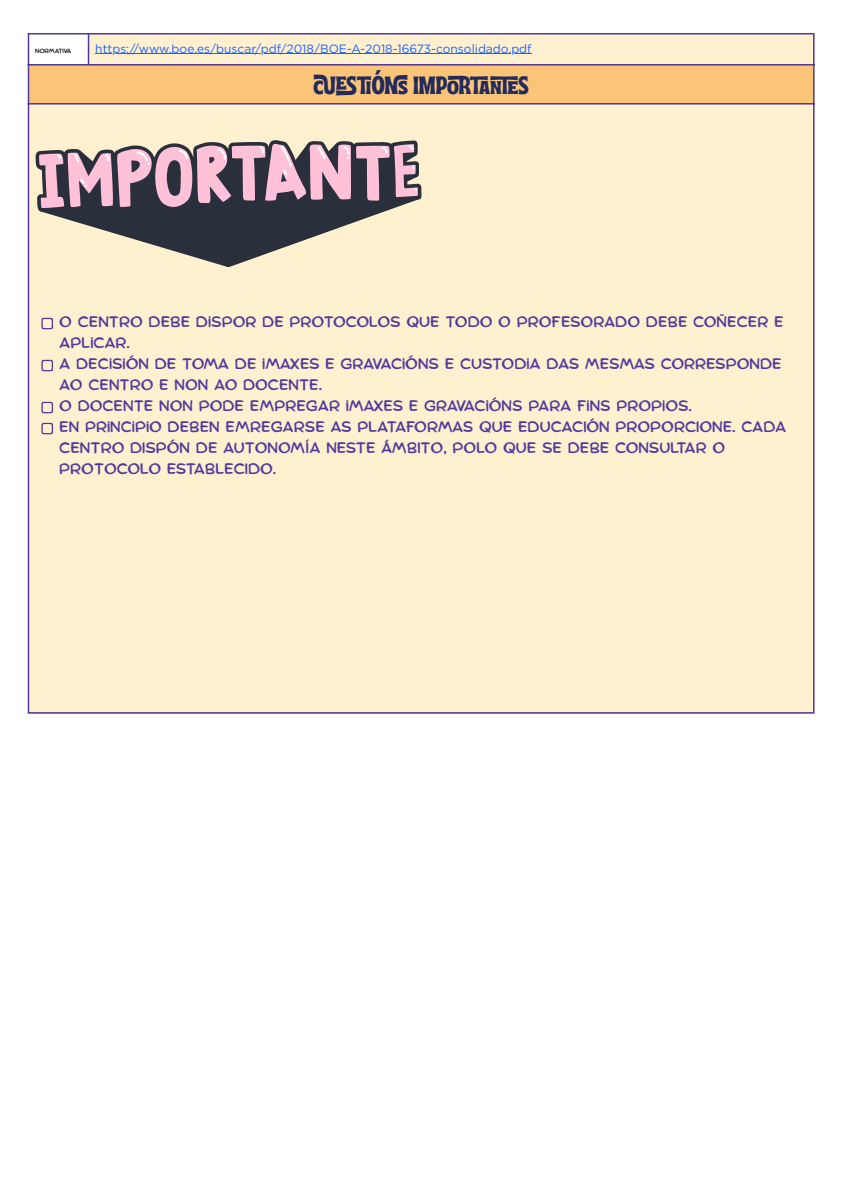
<style>
.page{position:relative;width:842px;height:1190px;background:#fff}
.page>*{position:absolute;margin:0;border:0;box-sizing:border-box;transform-origin:0 0}
.t1{font:25px "Ayr Tropika Island Int";color:#232a5c}
.t2{font:15px/21px "Comica";color:#51399c}
.t3{font:12px "Gotham";color:#1a62ff}
.t4{font:6px "Comica";letter-spacing:-.01em;color:#000}
</style>
<div class="page">
<div style="left:29px;top:35px;width:784px;height:677px;background:#fff0cf"></div>
<div style="left:28px;top:65px;width:786px;height:39px;background:#fac578"></div>
<hr style="left:95px;top:53px;width:437px;height:1px;background:#1a62ff">
<svg style="left:38px;top:212px;width:382px;height:55px;background:#9f998d"></svg>
<svg style="left:35px;top:140px;width:387px;height:72px;background:#9e8590"></svg>
<svg style="left:41px;top:318px;width:12px;height:12px"></svg>
<svg style="left:41px;top:360px;width:12px;height:12px"></svg>
<svg style="left:41px;top:402px;width:12px;height:12px"></svg>
<svg style="left:41px;top:423px;width:12px;height:12px"></svg>
<hr style="left:28px;top:35px;width:1px;height:677px;background:#51399c">
<svg style="left:88px;top:35px;width:1px;height:29px"></svg>
<hr style="left:813px;top:35px;width:2px;height:677px;background:#51399c">
<hr style="left:28px;top:33px;width:787px;height:2px;background:#51399c">
<hr style="left:28px;top:64px;width:787px;height:2px;background:#51399c">
<hr style="left:28px;top:103px;width:787px;height:2px;background:#51399c">
<hr style="left:28px;top:712px;width:787px;height:2px;background:#51399c">
<p class="t4" style="left:35px;top:48px;width:38px">NORMATIVA</p>
<p class="t3" style="left:95px;top:41px;width:438px">https://www.boe.es/buscar/pdf/2018/BOE-A-2018-16673-consolidado.pdf</p>
<p class="t1" style="left:313px;top:62px;width:217px">CUESTIÓNS IMPORTANTE S</p>
<p class="t2" style="left:59px;top:312px;width:726px">O CENTRO DEBE DISPOR DE PROTOCOLOS QUE TODO O PROFESORADO DEBE COÑECER E<br>APLICAR.</p>
<p class="t2" style="left:59px;top:354px;width:724px">A DECISIÓN DE TOMA DE IMAXES E GRAVACIÓNS E CUSTODIA DAS MESMAS CORRESPONDE<br>AO CENTRO E NON AO DOCENTE.</p>
<p class="t2" style="left:59px;top:396px;width:634px">O DOCENTE NON PODE EMPREGAR IMAXES E GRAVACIÓNS PARA FINS PROPIOS.</p>
<p class="t2" style="left:59px;top:417px;width:728px">EN PRINCIPIO DEBEN EMREGARSE AS PLATAFORMAS QUE EDUCACIÓN PROPORCIONE. CADA<br>CENTRO DISPÓN DE AUTONOMÍA NESTE ÁMBITO, POLO QUE SE DEBE CONSULTAR O<br>PROTOCOLO ESTABLECIDO.</p>
</div>
